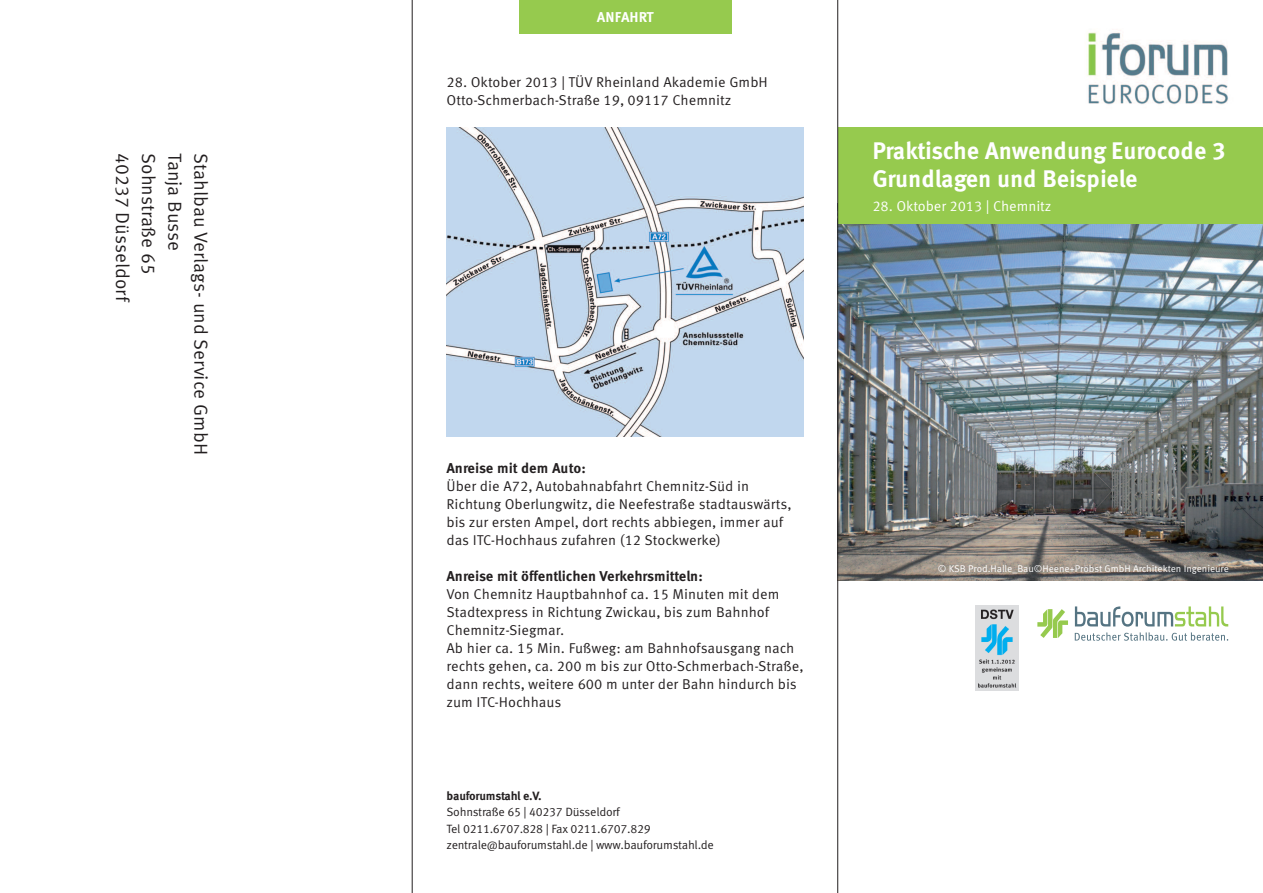
<style>
.page{position:relative;width:1263px;height:893px;background:#fff}
.page>*{position:absolute;margin:0;border:0;box-sizing:border-box;transform-origin:0 0}
.t1{font:700 24px/28.5px "Meta Corr";letter-spacing:-.01em;color:#fff}
.t2{font:18.75px/26.1px "Meta Corr";color:#231f20}
.t3{font:14.25px/18px "Meta Corr";color:#231f20}
.t4{font:700 14.25px "Meta Corr";letter-spacing:-.01em;color:#231f20}
.t5{font:14.25px "Meta Corr";letter-spacing:-.005em;color:#fff}
.t6{font:700 14.25px "Meta Corr";letter-spacing:-.01em;color:#fff}
.t7{font:12px/16.5px "Meta Corr";letter-spacing:-.025em;color:#231f20}
.t8{font:700 12px "Meta Corr";letter-spacing:-.02em;color:#231f20}
.t9{font:9.75px "Meta Corr";letter-spacing:-.005em;color:#fff}
</style>
<div class="page">
<img style="left:838px;top:224px;width:425px;height:357px">
<img style="left:446px;top:128px;width:358px;height:309px">
<img style="left:1087px;top:32px;width:142px;height:73px">
<div style="left:838px;top:128px;width:425px;height:96px;background:#96ca4e"></div>
<div style="left:519px;top:0;width:212px;height:34px;background:#96ca4e"></div>
<hr style="left:412px;top:0;width:1px;height:893px;background:#231f20">
<svg style="left:1075px;top:606px;width:153px;height:35px"></svg>
<svg style="left:1037px;top:609px;width:31px;height:29px"></svg>
<img style="left:976px;top:605px;width:42px;height:85px">
<hr style="left:837px;top:0;width:1px;height:893px;background:#231f20">
<h2 class="t2" style="left:212px;top:153px;width:303px;rotate:90deg">Stahlbau Verlags- und Service GmbH<br>Tanja Busse<br>Sohnstraße 65<br>40237 Düsseldorf</h2>
<p class="t6" style="left:597px;top:12px;width:58px">ANFAHRT</p>
<p class="t3" style="left:446px;top:74px;width:323px">28. Oktober 2013 | TÜV Rheinland Akademie GmbH<br>Otto-Schmerbach-Straße 19, 09117 Chemnitz</p>
<h1 class="t1" style="left:872px;top:138px;width:355px">Praktische Anwendung Eurocode 3<br>Grundlagen und Beispiele</h1>
<p class="t5" style="left:872px;top:201px;width:181px">28. Oktober 2013 | Chemnitz</p>
<p class="t4" style="left:446px;top:463px;width:141px">Anreise mit dem Auto:</p>
<p class="t3" style="left:446px;top:478px;width:346px">Über die A72, Autobahnabfahrt Chemnitz-Süd in Richtung Oberlungwitz, die Neefestraße stadtauswärts, bis zur ersten Ampel, dort rechts abbiegen, immer auf das ITC-Hochhaus zufahren (12 Stockwerke)</p>
<p class="t4" style="left:446px;top:571px;width:258px">Anreise mit öffentlichen Verkehrsmitteln:</p>
<p class="t3" style="left:446px;top:586px;width:358px">Von Chemnitz Hauptbahnhof ca. 15 Minuten mit dem Stadtexpress in Richtung Zwickau, bis zum Bahnhof Chemnitz-Siegmar.<br>Ab hier ca. 15 Min. Fußweg: am Bahnhofsausgang nach rechts gehen, ca. 200 m bis zur Otto-Schmerbach-Straße, dann rechts, weitere 600 m unter der Bahn hindurch bis zum ITC-Hochhaus</p>
<p class="t8" style="left:446px;top:791px;width:97px">bauforumstahl e.V.</p>
<p class="t7" style="left:446px;top:805px;width:269px">Sohnstraße 65 | 40237 Düsseldorf<br>Tel 0211.6707.828 | Fax 0211.6707.829 zentrale@bauforumstahl.de | www.bauforumstahl.de</p>
<p class="t9" style="left:938px;top:565px;width:292px">© KSB Prod.Halle_Bau©Heene+Pröbst GmbH Architekten Ingenieure</p>
</div>
